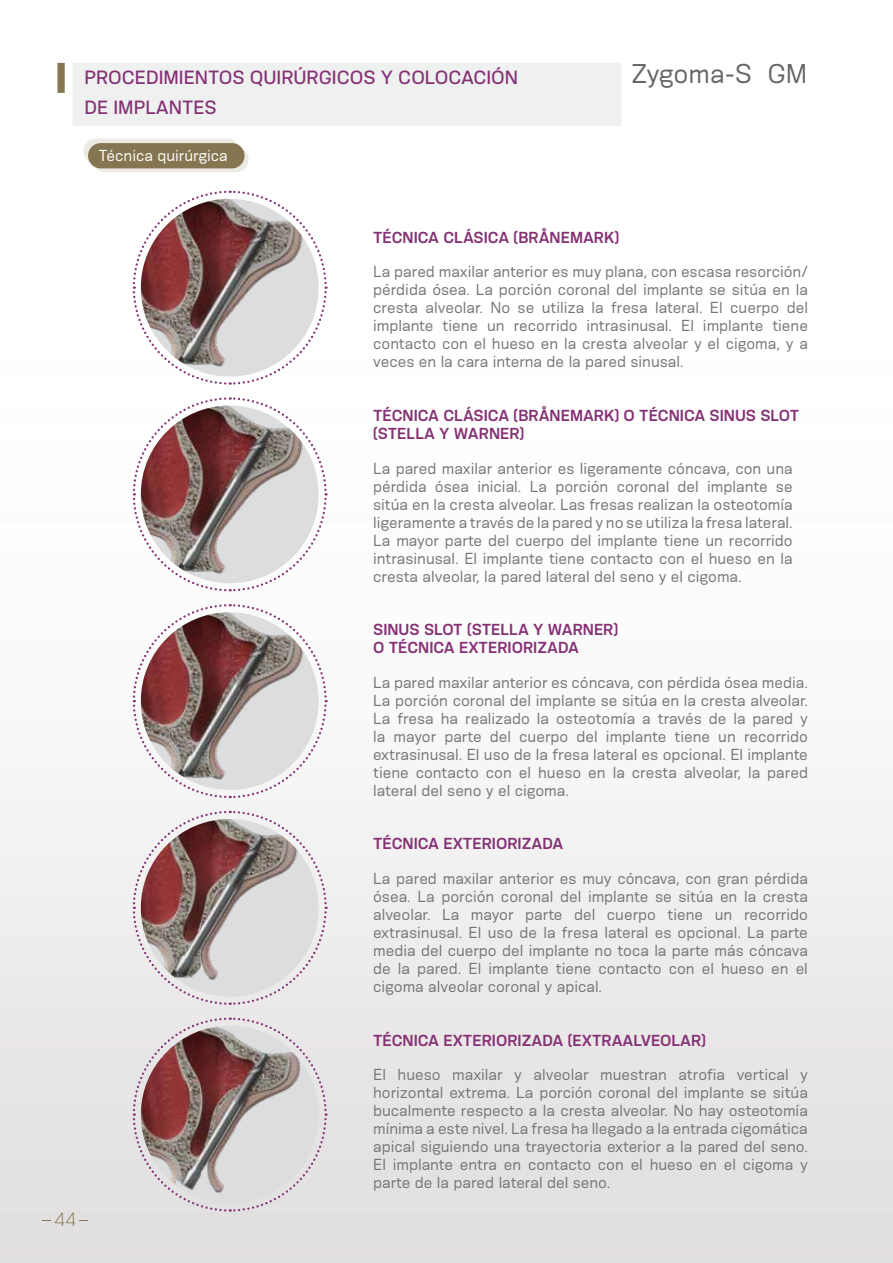
<style>
.page{position:relative;width:893px;height:1263px;background:#fff}
.page>*{position:absolute;margin:0;border:0;box-sizing:border-box;transform-origin:0 0}
.t1{font:25.5px "Konsens";color:#636569}
.t2{font:500 18px "Konsens";color:#853275}
.t3{font:300 18px "Konsens";color:#857550}
.t4{font:15px/18px "Konsens";color:#747575}
.t5{font:600 15px/18px "Konsens";color:#853275}
.t6{font:15px "Konsens";color:#fff}
</style>
<div class="page">
<img style="left:0;top:62px;width:893px;height:1201px">
<svg style="left:84px;top:139px;width:156px;height:25px"></svg>
<svg style="left:92px;top:147px;width:157px;height:25px;fill:#857550"></svg>
<svg style="left:132px;top:189px;width:196px;height:197px"></svg>
<img style="left:141px;top:199px;width:178px;height:178px;border-radius:89px">
<svg style="left:132px;top:396px;width:196px;height:197px"></svg>
<img style="left:141px;top:405px;width:178px;height:178px;border-radius:89px">
<svg style="left:132px;top:603px;width:196px;height:196px"></svg>
<img style="left:141px;top:612px;width:178px;height:178px;border-radius:89px">
<svg style="left:132px;top:810px;width:196px;height:196px"></svg>
<img style="left:141px;top:819px;width:178px;height:178px;border-radius:89px">
<div style="left:132px;top:1016px;width:196px;height:197px;background:#e4e2e2"></div>
<div style="left:141px;top:1026px;width:178px;height:177px;background:#dcddde;border-radius:50%"></div>
<img style="left:141px;top:1026px;width:160px;height:166px">
<div style="left:73px;top:63px;width:549px;height:63px;background:#eff0f0"></div>
<div style="left:57px;top:63px;width:8px;height:30px;background:#857550"></div>
<p class="t2" style="left:84px;top:66px;width:435px">PROCEDIMIENTOS QUIRÚRGICOS Y COLOCACIÓN</p>
<h1 class="t1" style="left:631px;top:58px;width:178px">Zygoma-S GM</h1>
<p class="t2" style="left:84px;top:96px;width:134px">DE IMPLANTES</p>
<p class="t6" style="left:99px;top:146px;width:131px">Técnica quirúrgica</p>
<p class="t3" style="left:54px;top:1209px;width:23px">44</p>
<p class="t5" style="left:373px;top:228px;width:248px">TÉCNICA CLÁSICA (BRÅNEMARK)</p>
<p class="t4" style="left:373px;top:262px;width:436px;text-align:justify">La pared maxilar anterior es muy plana, con escasa resorción/ pérdida ósea. La porción coronal del implante se sitúa en la cresta alveolar. No se utiliza la fresa lateral. El cuerpo del implante tiene un recorrido intrasinusal. El implante tiene contacto con el hueso en la cresta alveolar y el cigoma, y a veces en la cara interna de la pared sinusal.</p>
<p class="t5" style="left:373px;top:406px;width:427px">TÉCNICA CLÁSICA (BRÅNEMARK) O TÉCNICA SINUS SLOT (STELLA Y WARNER)</p>
<p class="t4" style="left:373px;top:459px;width:421px">La pared maxilar anterior es ligeramente cóncava, con una pérdida ósea inicial. La porción coronal del implante se sitúa en la cresta alveolar. Las fresas realizan la osteotomía ligeramente a través de la pared y no se utiliza la fresa lateral.<br>La mayor parte del cuerpo del implante tiene un recorrido intrasinusal. El implante tiene contacto con el hueso en la cresta alveolar, la pared lateral del seno y el cigoma.</p>
<p class="t5" style="left:373px;top:620px;width:247px">SINUS SLOT (STELLA Y WARNER)<br>O TÉCNICA EXTERIORIZADA</p>
<p class="t4" style="left:373px;top:673px;width:436px">La pared maxilar anterior es cóncava, con pérdida ósea media.<br>La porción coronal del implante se sitúa en la cresta alveolar.<br>La fresa ha realizado la osteotomía a través de la pared y la mayor parte del cuerpo del implante tiene un recorrido extrasinusal. El uso de la fresa lateral es opcional. El implante tiene contacto con el hueso en la cresta alveolar, la pared lateral del seno y el cigoma.</p>
<p class="t5" style="left:373px;top:834px;width:192px">TÉCNICA EXTERIORIZADA</p>
<p class="t4" style="left:373px;top:869px;width:436px;text-align:justify">La pared maxilar anterior es muy cóncava, con gran pérdida ósea. La porción coronal del implante se sitúa en la cresta alveolar. La mayor parte del cuerpo tiene un recorrido extrasinusal. El uso de la fresa lateral es opcional. La parte media del cuerpo del implante no toca la parte más cóncava de la pared. El implante tiene contacto con el hueso en el cigoma alveolar coronal y apical.</p>
<p class="t5" style="left:373px;top:1030px;width:334px">TÉCNICA EXTERIORIZADA (EXTRAALVEOLAR)</p>
<p class="t4" style="left:373px;top:1065px;width:436px">El hueso maxilar y alveolar muestran atrofia vertical y horizontal extrema. La porción coronal del implante se sitúa bucalmente respecto a la cresta alveolar. No hay osteotomía mínima a este nivel. La fresa ha llegado a la entrada cigomática apical siguiendo una trayectoria exterior a la pared del seno.<br>El implante entra en contacto con el hueso en el cigoma y parte de la pared lateral del seno.</p>
</div>
